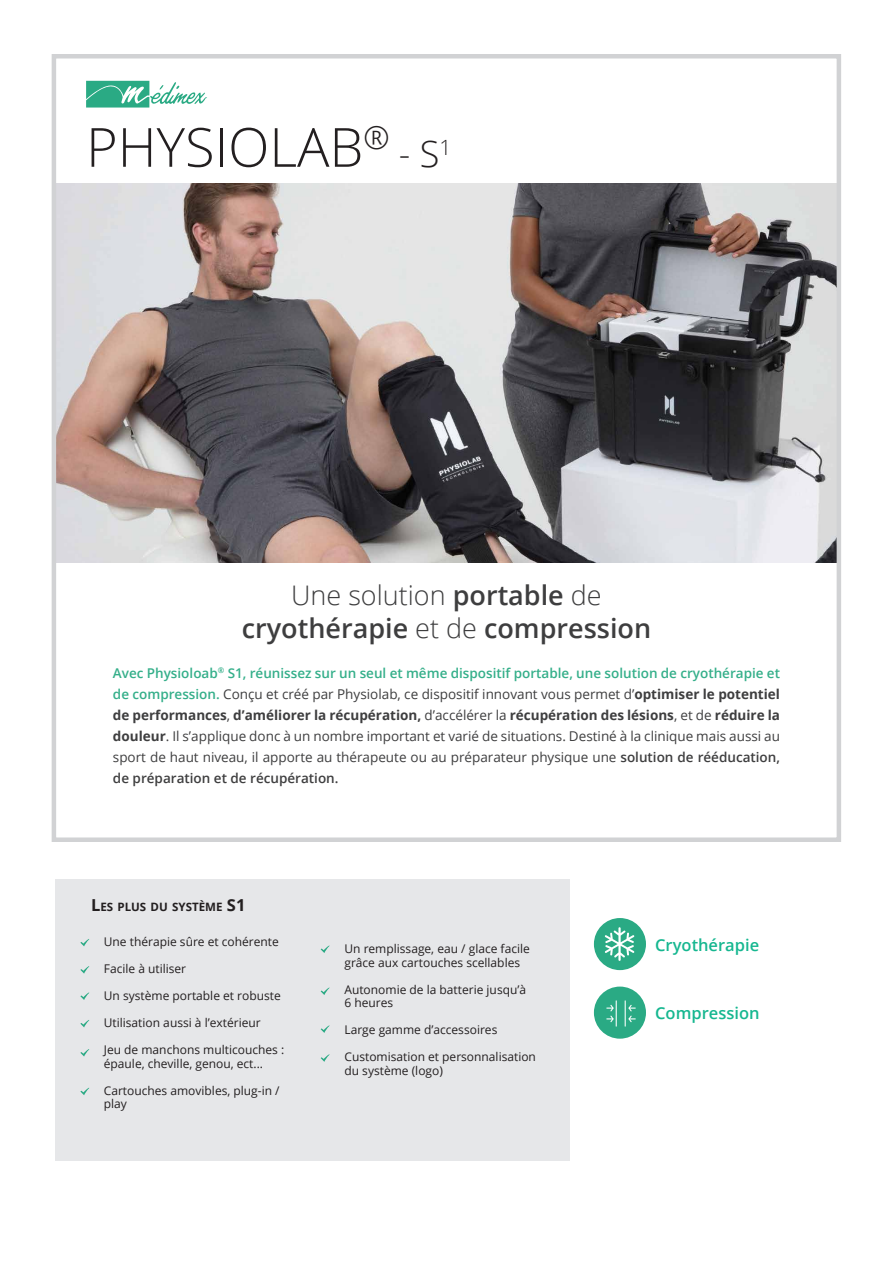
<style>
.page{position:relative;width:893px;height:1263px;background:#fff}
.page>*{position:absolute;margin:0;border:0;box-sizing:border-box;transform-origin:0 0}
.t1{font:300 54px "Open Sans";color:#231f20}
.t2{font:300 36px "Open Sans";color:#231f20}
.t3{font:600 27px "Open Sans";color:#3e3e3f}
.t4{font:300 27px "Open Sans";color:#3e3e3f}
.t5{font:600 16.5px "Open Sans";color:#16b790}
.t6{font:13.5px/21px "Open Sans";color:#3e3e3f;text-align:justify}
.t7{font:12px/13.5px "Open Sans";color:#231f20}
.t8{font:700 11.55px "Open Sans";color:#231f20}
.s1{font-weight:600}
.s2{font-weight:300}
.s3{font-weight:600;color:#35af8a}
.s4{font-weight:700}
.s5{font-size:16.5px}
</style>
<div class="page">
<img style="left:57px;top:184px;width:779px;height:378px">
<svg style="left:86px;top:81px;width:121px;height:27px"></svg>
<div style="left:55px;top:879px;width:515px;height:282px;background:#e6e7e9"></div>
<svg style="left:80px;top:939px;width:9px;height:7px"></svg>
<svg style="left:80px;top:966px;width:9px;height:8px"></svg>
<svg style="left:80px;top:992px;width:9px;height:8px"></svg>
<svg style="left:80px;top:1020px;width:9px;height:7px"></svg>
<svg style="left:80px;top:1049px;width:9px;height:7px"></svg>
<svg style="left:80px;top:1087px;width:9px;height:8px"></svg>
<div style="left:594px;top:918px;width:52px;height:52px;background:#2aaa84;border-radius:50%"></div>
<div style="left:594px;top:986px;width:52px;height:53px;background:#2aaa84;border-radius:50%"></div>
<svg style="left:605px;top:927px;width:29px;height:34px"></svg>
<svg style="left:625px;top:1000px;width:11px;height:27px"></svg>
<svg style="left:606px;top:1000px;width:11px;height:27px"></svg>
<svg style="left:321px;top:945px;width:8px;height:8px"></svg>
<svg style="left:321px;top:987px;width:8px;height:8px"></svg>
<svg style="left:321px;top:1025px;width:8px;height:8px"></svg>
<svg style="left:321px;top:1054px;width:8px;height:8px"></svg>
<div style="left:52px;top:54px;width:789px;height:788px;border:4px solid #d1d2d4"></div>
<p class="t1" style="left:86px;top:110px;width:305px">PHYSIOLAB<sup>®</sup></p>
<p class="t2" style="left:399px;top:129px;width:54px">- S<sup>1</sup></p>
<p class="t4" style="left:291px;top:577px;width:312px">Une solution <span class="s1">portable</span> de</p>
<p class="t3" style="left:242px;top:609px;width:411px">cryothérapie <span class="s2">et de</span> compression</p>
<p class="t6" style="left:113px;top:662px;width:669px"><span class="s3">Avec Physioloab</span><sup>®</sup> <span class="s3">S1, réunissez sur un seul et même dispositif portable, une solution de cryothérapie et de compression.</span> Conçu et créé par Physiolab, ce dispositif innovant vous permet d’<span class="s4">optimiser le potentiel de performances</span>, <span class="s4">d’améliorer la récupération,</span> d’accélérer la <span class="s4">récupération des lésions</span>, et de <span class="s4">réduire la douleur</span>. Il s’applique donc à un nombre important et varié de situations. Destiné à la clinique mais aussi au sport de haut niveau, il apporte au thérapeute ou au préparateur physique une <span class="s1">solution de rééducation, de préparation et de récupération.</span></p>
<p class="t8" style="left:91px;top:899px;width:156px"><span class="s5">L</span>ES PLUS DU SYSTÈME <span class="s5">S1</span></p>
<p class="t7" style="left:104px;top:935px;width:177px">Une thérapie sûre et cohérente</p>
<p class="t7" style="left:104px;top:962px;width:84px">Facile à utiliser</p>
<p class="t7" style="left:104px;top:989px;width:178px">Un système portable et robuste</p>
<p class="t7" style="left:104px;top:1016px;width:158px">Utilisation aussi à l’extérieur</p>
<p class="t7" style="left:104px;top:1043px;width:182px">Jeu de manchons multicouches : épaule, cheville, genou, ect...</p>
<p class="t7" style="left:104px;top:1083px;width:177px">Cartouches amovibles, plug-in / play</p>
<p class="t7" style="left:344px;top:942px;width:187px">Un remplissage, eau / glace facile grâce aux cartouches scellables</p>
<p class="t7" style="left:344px;top:982px;width:183px">Autonomie de la batterie jusqu’à<br>6 heures</p>
<p class="t7" style="left:344px;top:1023px;width:154px">Large gamme d’accessoires</p>
<p class="t7" style="left:344px;top:1050px;width:193px">Customisation et personnalisation du système (logo)</p>
<p class="t5" style="left:655px;top:933px;width:106px">Cryothérapie</p>
<p class="t5" style="left:655px;top:1002px;width:106px">Compression</p>
</div>
